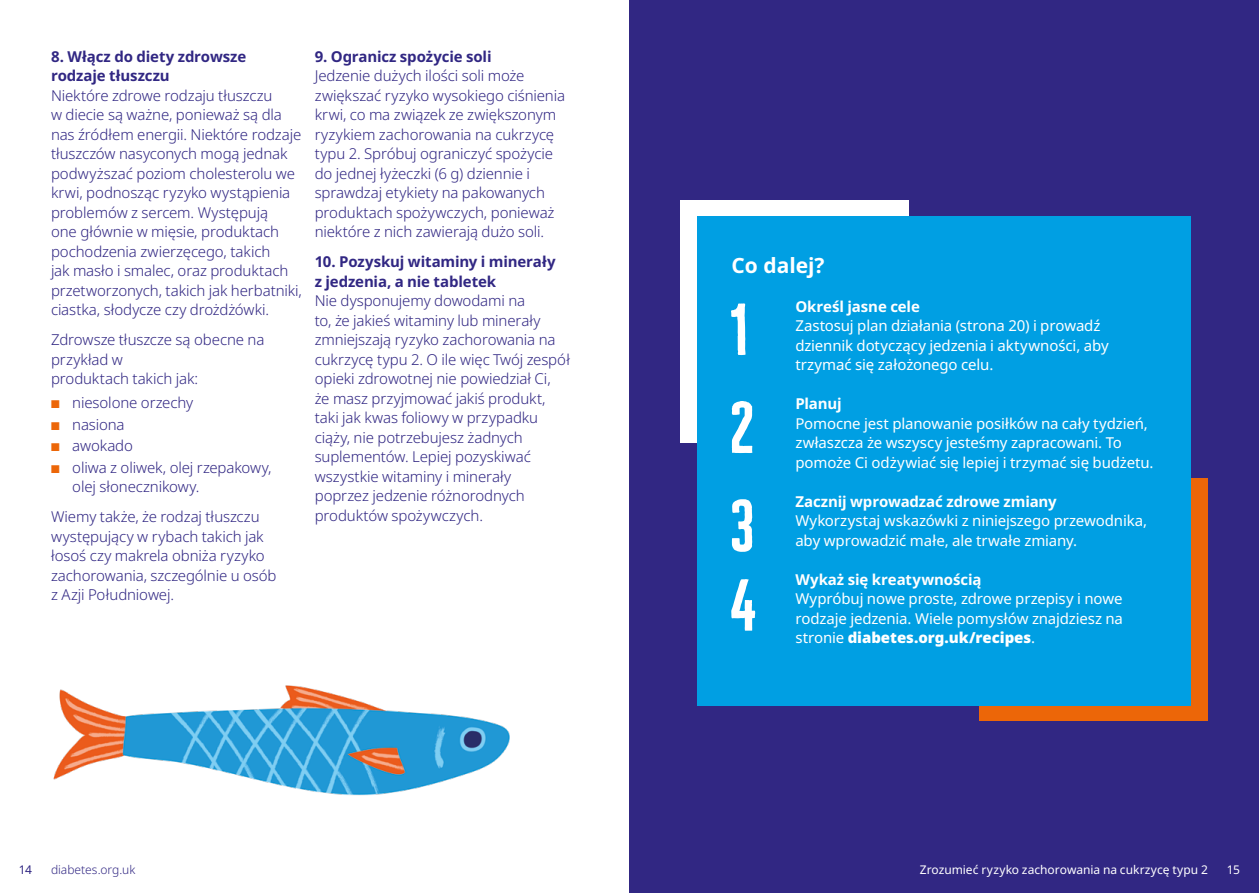
<style>
.page{position:relative;width:1259px;height:893px;background:#fff}
.page>*{position:absolute;margin:0;border:0;box-sizing:border-box;transform-origin:0 0}
.t1{font:60px/79.5px "Cheddar Gothic Sans";color:#fff}
.t2{font:700 21px "Noto Sans";color:#fff}
.t3{font:300 15px/19.5px "Noto Sans";letter-spacing:-.01em;color:#312783}
.t4{font:15px/19.5px "Noto Sans";letter-spacing:-.01em;color:#fff}
.t5{font:700 15px/19.5px "Noto Sans";letter-spacing:-.01em;color:#312783}
.t6{font:700 15px "Noto Sans";letter-spacing:-.01em;color:#fff}
.t7{font:12px "Noto Sans";color:#fff}
.t8{font:300 12px "Noto Sans";color:#312783}
.t9{font:12px "Noto Sans";color:#312783}
.s1{color:#ec6608}
.s2{font-weight:900}
</style>
<div class="page">
<img style="left:53px;top:685px;width:457px;height:111px">
<div style="left:629px;top:0;width:630px;height:893px;background:#312783"></div>
<div style="left:979px;top:478px;width:228px;height:243px;background:#ec6608"></div>
<div style="left:680px;top:200px;width:229px;height:242px;background:#fff"></div>
<div style="left:697px;top:216px;width:494px;height:489px;background:#009fe3"></div>
<p class="t5" style="left:51px;top:47px;width:197px">8. Włącz do diety zdrowsze rodzaje tłuszczu</p>
<p class="t3" style="left:51px;top:86px;width:252px">Niektóre zdrowe rodzaju tłuszczu<br>w diecie są ważne, ponieważ są dla nas źródłem energii. Niektóre rodzaje tłuszczów nasyconych mogą jednak podwyższać poziom cholesterolu we krwi, podnosząc ryzyko wystąpienia problemów z sercem. Występują<br>one głównie w mięsie, produktach pochodzenia zwierzęcego, takich<br>jak masło i smalec, oraz produktach przetworzonych, takich jak herbatniki, ciastka, słodycze czy drożdżówki.</p>
<p class="t3" style="left:51px;top:330px;width:215px">Zdrowsze tłuszcze są obecne na przykład w<br>produktach takich jak:</p>
<p class="t3" style="left:51px;top:393px;width:144px"><span class="s1">■</span> niesolone orzechy</p>
<p class="t3" style="left:51px;top:415px;width:75px"><span class="s1">■</span> nasiona</p>
<p class="t3" style="left:51px;top:436px;width:83px"><span class="s1">■</span> awokado</p>
<p class="t3" style="left:72px;top:458px;width:201px;text-indent:-21px"><span class="s1">■</span> oliwa z oliwek, olej rzepakowy, olej słonecznikowy.</p>
<p class="t3" style="left:51px;top:507px;width:227px">Wiemy także, że rodzaj tłuszczu występujący w rybach takich jak łosoś czy makrela obniża ryzyko zachorowania, szczególnie u osób z Azji Południowej.</p>
<p class="t5" style="left:315px;top:47px;width:178px">9. Ogranicz spożycie soli</p>
<p class="t3" style="left:315px;top:66px;width:252px">Jedzenie dużych ilości soli może zwiększać ryzyko wysokiego ciśnienia krwi, co ma związek ze zwiększonym ryzykiem zachorowania na cukrzycę typu 2. Spróbuj ograniczyć spożycie do jednej łyżeczki (6 g) dziennie i sprawdzaj etykiety na pakowanych produktach spożywczych, ponieważ niektóre z nich zawierają dużo soli.</p>
<p class="t5" style="left:315px;top:252px;width:242px">10. Pozyskuj witaminy i minerały z jedzenia, a nie tabletek</p>
<p class="t3" style="left:315px;top:291px;width:257px">Nie dysponujemy dowodami na<br>to, że jakieś witaminy lub minerały zmniejszają ryzyko zachorowania na cukrzycę typu 2. O ile więc Twój zespół opieki zdrowotnej nie powiedział Ci,<br>że masz przyjmować jakiś produkt, taki jak kwas foliowy w przypadku ciąży, nie potrzebujesz żadnych suplementów. Lepiej pozyskiwać wszystkie witaminy i minerały<br>poprzez jedzenie różnorodnych produktów spożywczych.</p>
<p class="t9" style="left:19px;top:863px;width:15px">14</p>
<p class="t8" style="left:51px;top:863px;width:86px">diabetes.org.uk</p>
<h2 class="t2" style="left:731px;top:253px;width:95px">Co dalej?</h2>
<p class="t6" style="left:795px;top:298px;width:126px">Określ jasne cele</p>
<p class="t4" style="left:795px;top:316px;width:315px">Zastosuj plan działania (strona 20) i prowadź dziennik dotyczący jedzenia i aktywności, aby trzymać się założonego celu.</p>
<p class="t6" style="left:795px;top:395px;width:48px">Planuj</p>
<p class="t4" style="left:795px;top:414px;width:360px">Pomocne jest planowanie posiłków na cały tydzień, zwłaszcza że wszyscy jesteśmy zapracowani. To pomoże Ci odżywiać się lepiej i trzymać się budżetu.</p>
<p class="t6" style="left:795px;top:493px;width:263px">Zacznij wprowadzać zdrowe zmiany</p>
<p class="t4" style="left:795px;top:511px;width:353px">Wykorzystaj wskazówki z niniejszego przewodnika, aby wprowadzić małe, ale trwałe zmiany.</p>
<p class="t6" style="left:795px;top:571px;width:188px">Wykaż się kreatywnością</p>
<p class="t4" style="left:795px;top:589px;width:329px;text-align:justify">Wypróbuj nowe proste, zdrowe przepisy i nowe rodzaje jedzenia. Wiele pomysłów znajdziesz na stronie <span class="s2">diabetes.org.uk/recipes</span>.</p>
<h1 class="t1" style="left:730px;top:290px;width:19px">1</h1>
<h1 class="t1" style="left:730px;top:388px;width:25px">2</h1>
<h1 class="t1" style="left:730px;top:486px;width:28px">3<br>4</h1>
<p class="t7" style="left:920px;top:863px;width:290px">Zrozumieć ryzyko zachorowania na cukrzycę typu 2</p>
<p class="t7" style="left:1227px;top:863px;width:15px">15</p>
</div>
